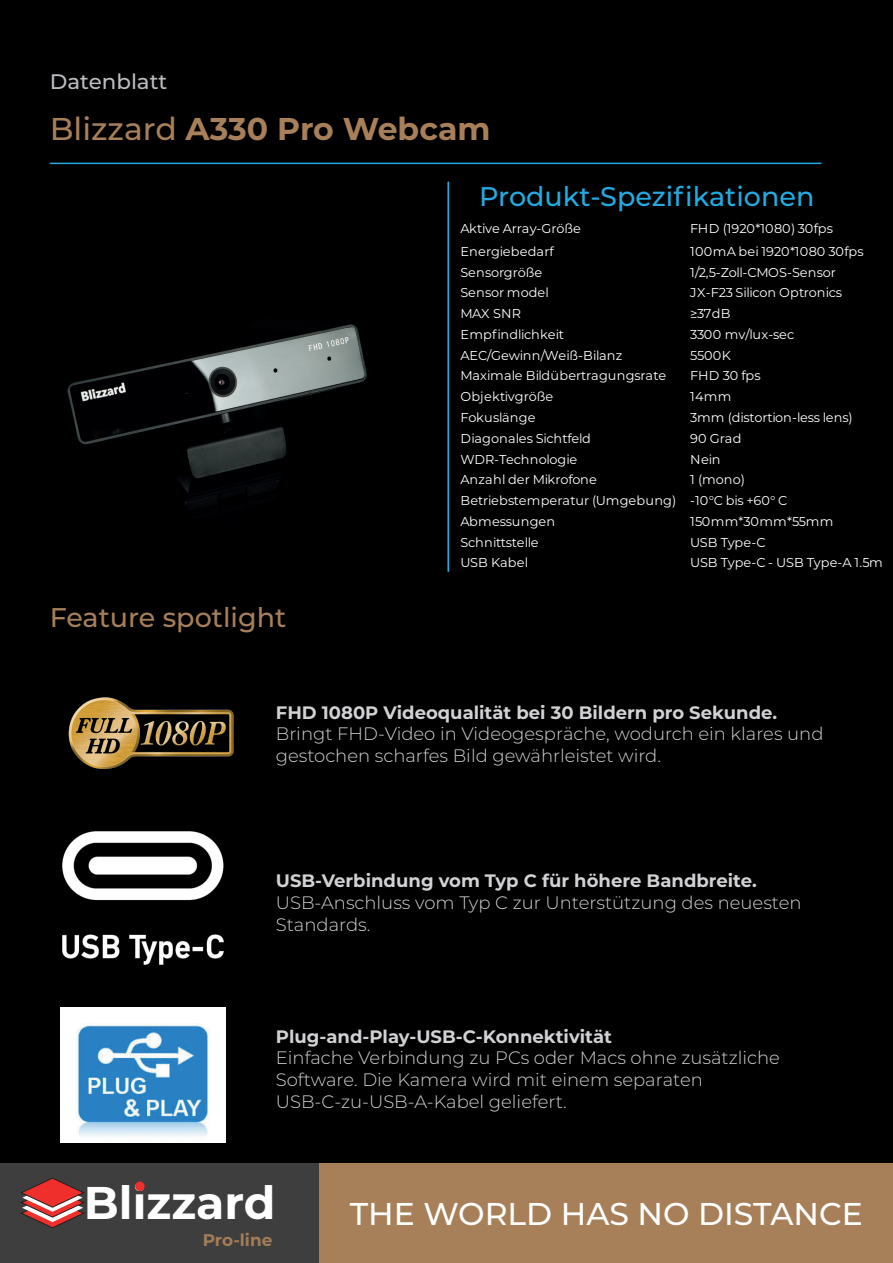
<style>
.page{position:relative;width:893px;height:1263px;background:#000001}
.page>*{position:absolute;margin:0;border:0;box-sizing:border-box;transform-origin:0 0}
.t1{font:700 45.75px "Montserrat";color:#fff}
.t2{font:700 31.5px "Montserrat";color:#a77f59}
.t3{font:500 31.5px "Montserrat";color:#fff}
.t4{font:500 27px "Montserrat";color:#24aae1}
.t5{font:500 27px "Montserrat";color:#a77f59}
.t6{font:500 21px "Montserrat";color:#bcbdc0}
.t7{font:300 18px/21.6px "Montserrat";color:#d2d2d5}
.t8{font:700 18px "Montserrat";color:#d2d2d5}
.t9{font:700 16.95px "Montserrat";color:#a27d57}
.t10{font:12.9px/20.7px "Montserrat";color:#fff}
.t11{font:12.9px "Montserrat";letter-spacing:-.02em;color:#fff}
.s1{font-weight:500}
</style>
<div class="page">
<img style="left:60px;top:1007px;width:166px;height:136px">
<div style="left:0;top:1163px;width:320px;height:100px;background:#3e3e3f"></div>
<div style="left:320px;top:1163px;width:573px;height:100px;background:#a77f59"></div>
<img style="left:63px;top:832px;width:160px;height:133px">
<hr style="left:50px;top:163px;width:771px;height:1px;background:#24aae1">
<img style="left:68px;top:697px;width:166px;height:71px">
<img style="left:67px;top:214px;width:383px;height:358px">
<hr style="left:447px;top:182px;width:2px;height:390px;background:#24aae1">
<div style="left:135px;top:1181px;width:10px;height:10px;background:#ee2f2c;border-radius:50%"></div>
<svg style="left:21px;top:1178px;width:63px;height:50px"></svg>
<h3 class="t6" style="left:50px;top:66px;width:119px">Datenblatt</h3>
<h2 class="t2" style="left:50px;top:106px;width:442px"><span class="s1">Blizzard</span> A330 Pro Webcam</h2>
<h3 class="t4" style="left:479px;top:177px;width:337px">Produkt-Spezifikationen</h3>
<p class="t10" style="left:460px;top:218px;width:122px">Aktive Array-Größe</p>
<p class="t10" style="left:690px;top:218px;width:144px">FHD (1920*1080) 30fps</p>
<p class="t10" style="left:460px;top:240px;width:95px">Energiebedarf</p>
<p class="t10" style="left:690px;top:240px;width:175px">100mA bei 1920*1080 30fps</p>
<p class="t10" style="left:460px;top:261px;width:84px">Sensorgröße</p>
<p class="t10" style="left:690px;top:261px;width:147px">1/2,5-Zoll-CMOS-Sensor</p>
<p class="t10" style="left:460px;top:282px;width:90px">Sensor model</p>
<p class="t10" style="left:690px;top:282px;width:153px">JX-F23 Silicon Optronics</p>
<p class="t10" style="left:460px;top:303px;width:62px">MAX SNR</p>
<p class="t10" style="left:690px;top:303px;width:42px">≥37dB</p>
<p class="t10" style="left:460px;top:323px;width:105px">Empfindlichkeit</p>
<p class="t10" style="left:690px;top:323px;width:106px">3300 mv/lux-sec</p>
<p class="t10" style="left:460px;top:344px;width:164px">AEC/Gewinn/Weiß-Bilanz</p>
<p class="t10" style="left:690px;top:344px;width:42px">5500K</p>
<p class="t10" style="left:460px;top:365px;width:207px">Maximale Bildübertragungsrate</p>
<p class="t10" style="left:690px;top:365px;width:72px">FHD 30 fps</p>
<p class="t10" style="left:460px;top:386px;width:94px">Objektivgröße</p>
<p class="t10" style="left:690px;top:386px;width:43px">14mm</p>
<p class="t10" style="left:460px;top:407px;width:77px">Fokuslänge</p>
<p class="t11" style="left:690px;top:408px;width:164px">3mm (distortion-less lens)</p>
<p class="t10" style="left:460px;top:427px;width:132px">Diagonales Sichtfeld</p>
<p class="t10" style="left:690px;top:427px;width:53px">90 Grad</p>
<p class="t10" style="left:460px;top:448px;width:118px">WDR-Technologie</p>
<p class="t10" style="left:690px;top:448px;width:32px">Nein</p>
<p class="t10" style="left:460px;top:469px;width:138px">Anzahl der Mikrofone</p>
<p class="t10" style="left:460px;top:469px;width:329px;text-indent:230px">1 (mono)<br>Betriebstemperatur (Umgebung) -10°C bis +60° C<br>Abmessungen</p>
<p class="t10" style="left:690px;top:510px;width:145px">150mm*30mm*55mm</p>
<h3 class="t5" style="left:50px;top:598px;width:238px">Feature spotlight</h3>
<p class="t11" style="left:460px;top:533px;width:80px">Schnittstelle</p>
<p class="t10" style="left:690px;top:531px;width:77px">USB Type-C</p>
<p class="t10" style="left:460px;top:552px;width:69px">USB Kabel</p>
<p class="t10" style="left:690px;top:552px;width:194px">USB Type-C - USB Type-A 1.5m</p>
<h3 class="t8" style="left:276px;top:699px;width:503px">FHD 1080P Videoqualität bei 30 Bildern pro Sekunde.</h3>
<h3 class="t7" style="left:276px;top:722px;width:549px">Bringt FHD-Video in Videogespräche, wodurch ein klares und gestochen scharfes Bild gewährleistet wird.</h3>
<h3 class="t8" style="left:276px;top:868px;width:482px">USB-Verbindung vom Typ C für höhere Bandbreite.</h3>
<h3 class="t7" style="left:276px;top:891px;width:527px">USB-Anschluss vom Typ C zur Unterstützung des neuesten<br>Standards.</h3>
<h3 class="t8" style="left:276px;top:1023px;width:338px">Plug-and-Play-USB-C-Konnektivität</h3>
<h3 class="t7" style="left:276px;top:1046px;width:506px">Einfache Verbindung zu PCs oder Macs ohne zusätzliche<br>Software. Die Kamera wird mit einem separaten<br>USB-C-zu-USB-A-Kabel geliefert.</h3>
<h1 class="t1" style="left:84px;top:1169px;width:193px">Blizzard</h1>
<h3 class="t9" style="left:203px;top:1228px;width:71px">Pro-line</h3>
<h2 class="t3" style="left:350px;top:1191px;width:515px">THE WORLD HAS NO DISTANCE</h2>
</div>
